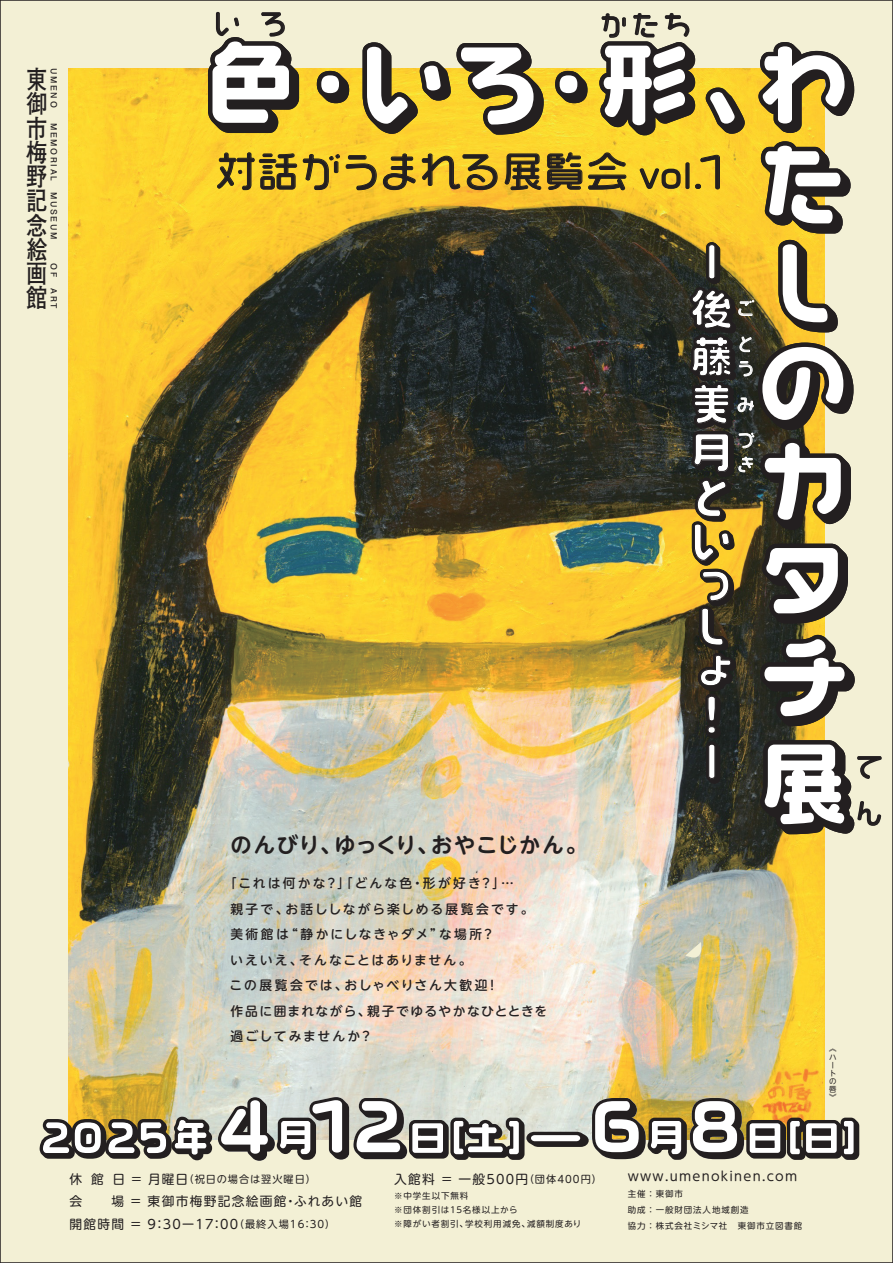
<style>
.page{position:relative;width:893px;height:1263px;background:#f3f0d5}
.page>*{position:absolute;margin:0;border:0;box-sizing:border-box;transform-origin:0 0}
.t1{font:47.85px/45.5px "VDL Mega Maru pop Shadow";color:#231f20}
.t2{font:40.35px "VDL Mega Maru Regular";letter-spacing:.05em;color:#231f20}
.t3{font:26.55px/46px "VDL Mega Maru Regular";color:#231f20}
.t4{font:700 25.5px/24.3px "Futo Go B101 Pr 6 N";color:#231f20;text-align:justify;scale:.83 1}
.t5{font:700 21.3px "UD Shin M Go Pro De";letter-spacing:.035em;color:#231f20}
.t6{font:16.95px/36.3px "VDL Mega Maru Regular";color:#fff}
.t7{font:500 12.75px/25.5px "UD Shin M Go Pro";letter-spacing:.15em;color:#231f20}
.t8{font:12.75px/22.4px "UD Shin M Go Pro";letter-spacing:.1em;color:#231f20}
.t9{font:10.2px "UD Shin M Go Pro";letter-spacing:.08em;color:#231f20}
.t10{font:8.55px/13.8px "UD Shin M Go Pro";letter-spacing:.1em;color:#231f20}
.t11{font:700 8.4px "Futo Go B101 Pr 6 N";letter-spacing:.2em;color:#231f20}
.t12{font:7.5px/8.2px "UD Shin M Go Pro";color:#231f20}
.s1{font-size:30.3px}
.s2{font-size:12.75px}
.s3{font-size:10.2px}
</style>
<div class="page">
<img style="left:68px;top:68px;width:757px;height:1029px">
<svg style="left:37px;top:1097px;width:824px;height:105px;background:#c8c3ac"></svg>
<img style="left:208px;top:37px;width:647px;height:797px">
<svg style="left:317px;top:71px;width:32px;height:32px"></svg>
<svg style="left:363px;top:42px;width:181px;height:93px"></svg>
<svg style="left:555px;top:71px;width:32px;height:32px"></svg>
<svg style="left:706px;top:88px;width:39px;height:46px"></svg>
<svg style="left:758px;top:42px;width:96px;height:91px"></svg>
<svg style="left:761px;top:141px;width:90px;height:92px"></svg>
<svg style="left:217px;top:152px;width:80px;height:38px;background:#cfaf2a"></svg>
<svg style="left:303px;top:154px;width:74px;height:36px;background:#deb72b"></svg>
<svg style="left:383px;top:153px;width:33px;height:37px"></svg>
<svg style="left:422px;top:153px;width:76px;height:37px;background:#d8b12b"></svg>
<svg style="left:504px;top:153px;width:37px;height:37px"></svg>
<svg style="left:547px;top:152px;width:80px;height:39px;background:#c3a229"></svg>
<svg style="left:639px;top:167px;width:42px;height:23px"></svg>
<div style="left:685px;top:162px;width:5px;height:27px;border:2px solid #231f20"></div>
<svg style="left:695px;top:155px;width:25px;height:35px"></svg>
<svg style="left:208px;top:9px;width:91px;height:124px"></svg>
<svg style="left:599px;top:12px;width:96px;height:123px"></svg>
<svg style="left:689px;top:240px;width:194px;height:594px"></svg>
<svg style="left:685px;top:942px;width:18px;height:18px"></svg>
<h3 class="t4" style="left:26px;top:66px;width:27px">東御市梅野記念絵画館</h3>
<p class="t11" style="left:61px;top:68px;width:41px;rotate:90deg">UMENO</p>
<p class="t11" style="left:61px;top:123px;width:60px;rotate:90deg">MEMORIAL</p>
<p class="t11" style="left:61px;top:192px;width:49px;rotate:90deg">MUSEUM</p>
<p class="t11" style="left:61px;top:263px;width:15px;rotate:90deg">OF</p>
<p class="t11" style="left:61px;top:288px;width:22px;rotate:90deg">ART</p>
<h3 class="t3" style="left:214px;top:0;width:74px">い ろ</h3>
<h3 class="t3" style="left:600px;top:1px;width:92px">かたち</h3>
<h2 class="t2" style="left:215px;top:144px;width:513px">対話がうまれる展覧会 <span class="s1">vol.</span>1</h2>
<h3 class="t5" style="left:231px;top:828px;width:358px">のんびり、ゆっくり、おやこじかん。</h3>
<p class="t7" style="left:230px;top:870px;width:319px;text-indent:-6px">「これは何かな？」「どんな色・形が好き？」…<br>親子で、お話ししながら楽しめる展覧会です。美術館は“静かにしなきゃダメ”な場所？<br>いえいえ、そんなことはありません。<br>この展覧会では、おしゃべりさん大歓迎！<br>作品に囲まれながら、親子でゆるやかなひとときを過ごしてみませんか？</p>
<h1 class="t1" style="left:689px;top:237px;width:48px">ー後藤美月といっしょ！ー</h1>
<h3 class="t6" style="left:737px;top:289px;width:18px">ごと</h3>
<h3 class="t6" style="left:737px;top:349px;width:18px;text-align:justify">うみづ</h3>
<h3 class="t6" style="left:737px;top:446px;width:17px">き</h3>
<h3 class="t3" style="left:856px;top:743px;width:26px">てん</h3>
<p class="t12" style="left:829px;top:1044px;width:9px">《ハートの唇》</p>
<p class="t9" style="left:69px;top:1171px;width:248px"><span class="s2">休 館 日 ＝ 月曜日</span>（祝日の場合は翌火曜日）</p>
<p class="t8" style="left:69px;top:1190px;width:294px">会　　場 ＝ 東御市梅野記念絵画館・ふれあい館開館時間 ＝ 9：30ー17：00<span class="s3">（最終入場16：30）</span></p>
<p class="t8" style="left:394px;top:1167px;width:209px">入館料 ＝ 一般500円<span class="s3">（団体400円）</span></p>
<p class="t10" style="left:394px;top:1189px;width:189px">※中学生以下無料　<br>※団体割引は15名様以上から<br>※障がい者割引、学校利用減免、減額制度あり</p>
<p class="t8" style="left:628px;top:1165px;width:171px">www.umenokinen.com</p>
<p class="t10" style="left:628px;top:1185px;width:185px;line-height:15.9px">主催：東御市<br>助成：一般財団法人地域創造<br>協力：株式会社ミシマ社　東御市立図書館　</p>
</div>
